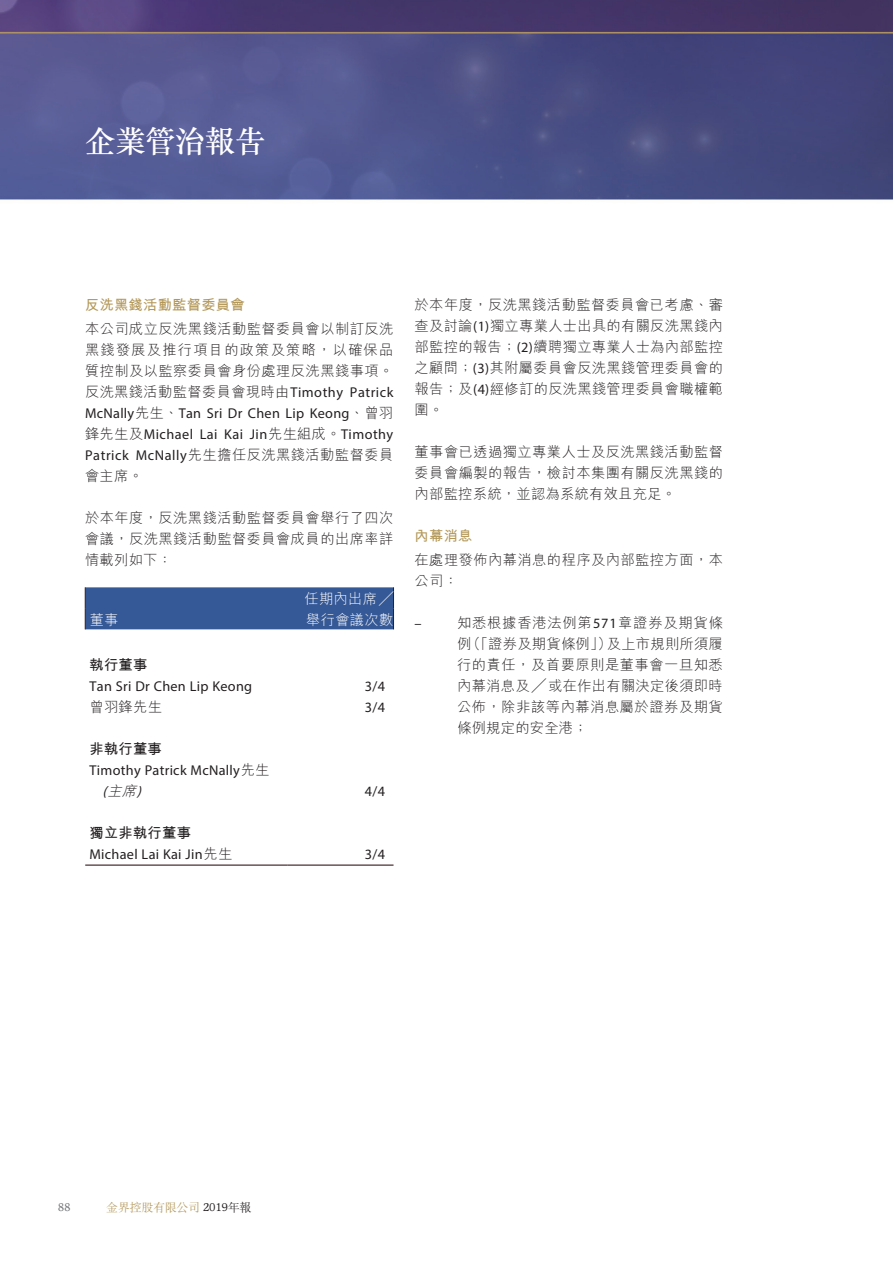
<style>
.page{position:relative;width:893px;height:1263px;background:#fff}
.page>*{position:absolute;margin:0;border:0;box-sizing:border-box;transform-origin:0 0}
.t1{font:500 30.75px "M Sung HK";letter-spacing:-.025em;color:#fff}
.t2{font:300 14.25px/21px "M Hei HK";letter-spacing:.03em;color:#231f20;text-align:justify}
.t3{font:14.25px/21px "Myriad Pro";letter-spacing:.02em;color:#231f20;text-align:justify}
.t4{font:700 14.25px "M Hei HK";letter-spacing:.02em;color:#231f20}
.t5{font:700 14.25px "M Hei HK";letter-spacing:.02em;color:#b39758}
.t6{font:300 14.25px "M Hei HK";letter-spacing:.02em;color:#fff}
.t7{font:300 12px "M Sung HK";letter-spacing:-.025em;color:#b39758}
.t8{font:12px "Garth Graphic Std";color:#6c6d70}
.s1{font-family:"Myriad Pro";font-weight:400}
.s2{font-family:"M Hei HK";font-weight:300}
.s3{font-style:italic}
.s4{font-family:"M Hei HK";font-weight:300;font-style:italic}
.s5{font-family:"Garth Graphic Std";font-weight:400;color:#231f20}
.s6{color:#231f20}
</style>
<div class="page">
<img style="left:0;top:0;width:893px;height:866px">
<div style="left:85px;top:587px;width:309px;height:42px;background:#355896"></div>
<hr style="left:85px;top:864px;width:202px;height:2px;background:#361b1f">
<hr style="left:287px;top:864px;width:106px;height:2px;background:#361b1f">
<h1 class="t1" style="left:85px;top:120px;width:182px">企業管治報告</h1>
<p class="t5" style="left:85px;top:295px;width:161px">反洗黑錢活動監督委員會</p>
<p class="t2" style="left:85px;top:318px;width:310px">本公司成立反洗黑錢活動監督委員會以制訂反洗黑錢發展及推行項目的政策及策略，以確保品質控制及以監察委員會身份處理反洗黑錢事項。反洗黑錢活動監督委員會現時由<span class="s1">Timothy Patrick</span></p>
<p class="t3" style="left:85px;top:402px;width:310px">McNally<span class="s2">先生、</span>Tan Sri Dr Chen Lip Keong<span class="s2">、曾羽鋒先生及</span>Michael Lai Kai Jin<span class="s2">先生組成。</span>Timothy Patrick McNally<span class="s2">先生擔任反洗黑錢活動監督委員</span></p>
<p class="t2" style="left:85px;top:465px;width:59px">會主席。</p>
<p class="t2" style="left:85px;top:507px;width:310px">於本年度，反洗黑錢活動監督委員會舉行了四次會議，反洗黑錢活動監督委員會成員的出席率詳情載列如下：</p>
<p class="t6" style="left:305px;top:592px;width:90px">任期內出席╱</p>
<p class="t6" style="left:90px;top:613px;width:30px">董事</p>
<p class="t6" style="left:306px;top:613px;width:88px">舉行會議次數</p>
<p class="t4" style="left:89px;top:654px;width:59px">執行董事</p>
<p class="t3" style="left:89px;top:675px;width:164px">Tan Sri Dr Chen Lip Keong</p>
<p class="t3" style="left:365px;top:675px;width:22px">3/4</p>
<p class="t2" style="left:89px;top:696px;width:74px">曾羽鋒先生</p>
<p class="t3" style="left:365px;top:696px;width:22px">3/4</p>
<p class="t4" style="left:89px;top:738px;width:74px">非執行董事</p>
<p class="t3" style="left:103px;top:759px;width:168px;text-indent:-13px">Timothy Patrick McNally<span class="s2">先生</span><span class="s3">(</span><span class="s4">主席</span><span class="s3">)</span></p>
<p class="t3" style="left:365px;top:780px;width:22px">4/4</p>
<p class="t4" style="left:89px;top:822px;width:103px">獨立非執行董事</p>
<p class="t3" style="left:89px;top:843px;width:144px">Michael Lai Kai Jin<span class="s2">先生</span></p>
<p class="t3" style="left:365px;top:843px;width:22px">3/4</p>
<p class="t2" style="left:415px;top:294px;width:310px">於本年度，反洗黑錢活動監督委員會已考慮、審查及討論<span class="s1">(1)</span>獨立專業人士出具的有關反洗黑錢內部監控的報告；<span class="s1">(2)</span>續聘獨立專業人士為內部監控之顧問；<span class="s1">(3)</span>其附屬委員會反洗黑錢管理委員會的報告；及<span class="s1">(4)</span>經修訂的反洗黑錢管理委員會職權範圍。</p>
<p class="t2" style="left:415px;top:441px;width:310px">董事會已透過獨立專業人士及反洗黑錢活動監督委員會編製的報告，檢討本集團有關反洗黑錢的內部監控系統，並認為系統有效且充足。</p>
<p class="t5" style="left:415px;top:526px;width:59px">內幕消息</p>
<p class="t2" style="left:415px;top:549px;width:310px">在處理發佈內幕消息的程序及內部監控方面，本公司：</p>
<p class="t3" style="left:415px;top:612px;width:9px">–</p>
<p class="t2" style="left:457px;top:612px;width:267px">知悉根據香港法例第<span class="s1">571</span>章證券及期貨條例（「證券及期貨條例」）及上市規則所須履行的責任，及首要原則是董事會一旦知悉內幕消息及╱或在作出有關決定後須即時公佈，除非該等內幕消息屬於證券及期貨條例規定的安全港；</p>
<p class="t8" style="left:58px;top:1200px;width:14px">88</p>
<p class="t7" style="left:106px;top:1199px;width:147px">金界控股有限公司 <span class="s5">2019</span><span class="s6">年報</span></p>
</div>
